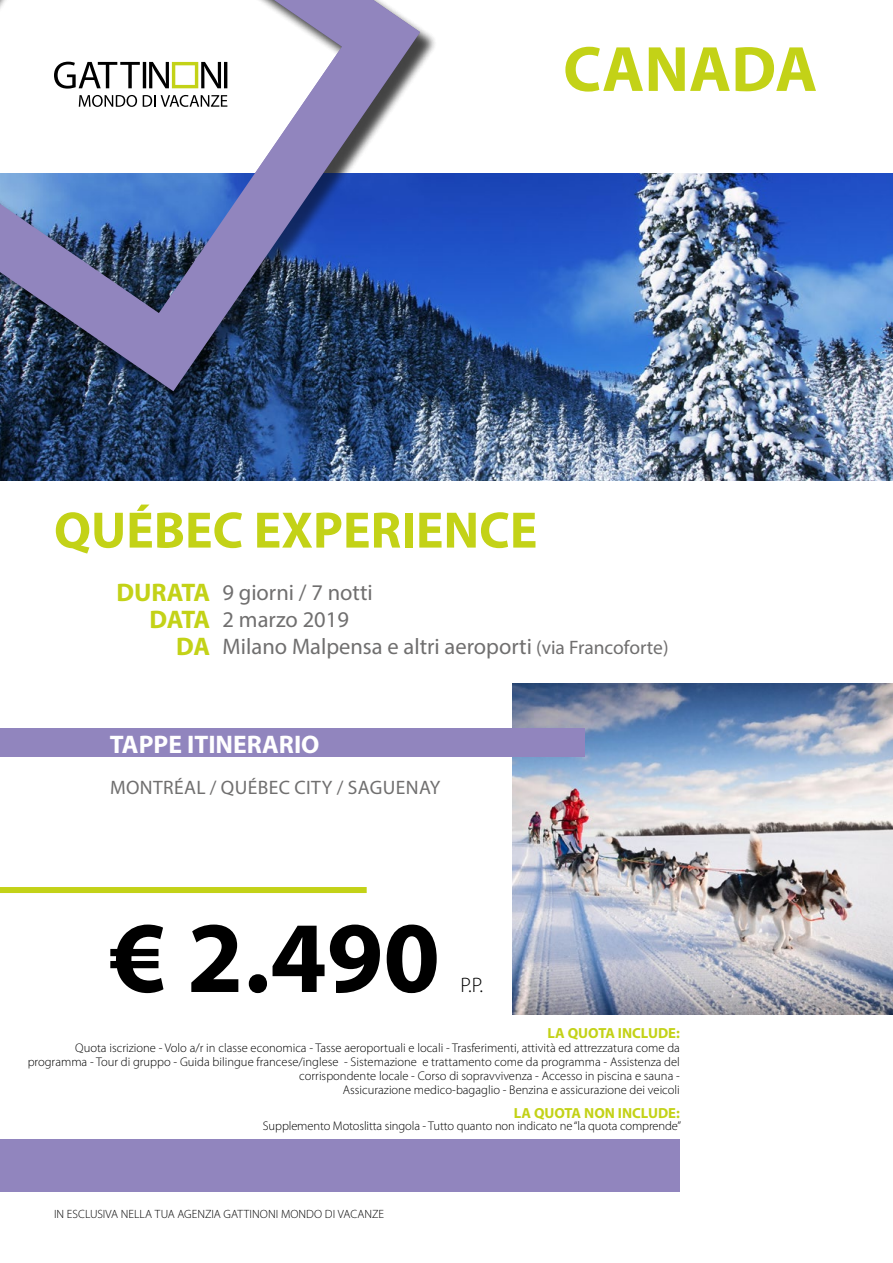
<style>
.page{position:relative;width:893px;height:1263px;background:#fff}
.page>*{position:absolute;margin:0;border:0;box-sizing:border-box;transform-origin:0 0}
.t1{font:700 102px "Myriad Pro";color:#000}
.t2{font:700 64.5px "Myriad Pro";color:#c3d217}
.t3{font:700 51.6px "Myriad Pro";color:#c3d217}
.t4{font:700 25.5px "Myriad Pro";color:#fff}
.t5{font:700 25.5px/27px "Myriad Pro";letter-spacing:-.015em;color:#c3d217;text-align:right}
.t6{font:22.5px/27px "Myriad Pro";color:#706f6f}
.t7{font:300 21px "Myriad Pro";color:#000}
.t8{font:19.5px "Myriad Pro";letter-spacing:.02em;color:#706f6f}
.t9{font:700 14.7px "Myriad Pro";color:#c3d217}
.t10{font:300 12.6px/14px "Myriad Pro";color:#000;text-align:right}
.t11{font:300 12px "Myriad Pro";letter-spacing:.005em;color:#000}
.s1{font-size:19.5px}
</style>
<div class="page">
<img style="left:0;top:173px;width:893px;height:307px">
<div style="left:0;top:0;width:438px;height:409px;background:#000;opacity:.49"></div>
<svg style="left:0;top:0;width:420px;height:391px"></svg>
<div style="left:0;top:1140px;width:680px;height:52px;background:#9185be"></div>
<img style="left:512px;top:684px;width:381px;height:330px">
<div style="left:0;top:728px;width:584px;height:29px;background:#9185be"></div>
<div style="left:0;top:887px;width:367px;height:6px;background:#c3d217"></div>
<svg style="left:54px;top:62px;width:173px;height:27px"></svg>
<svg style="left:79px;top:95px;width:58px;height:12px"></svg>
<svg style="left:143px;top:95px;width:84px;height:12px"></svg>
<h2 class="t2" style="left:563px;top:27px;width:256px">CANADA</h2>
<h3 class="t3" style="left:54px;top:496px;width:485px">QUÉBEC EXPERIENCE</h3>
<h3 class="t6" style="left:223px;top:579px;width:447px">9 giorni / 7 notti<br>2 marzo 2019<br>Milano Malpensa e altri aeroporti <span class="s1">(via Francoforte)</span></h3>
<h3 class="t5" style="left:116px;top:578px;width:95px">DURATA<br>DATA<br>DA</h3>
<h3 class="t4" style="left:110px;top:728px;width:211px">TAPPE ITINERARIO</h3>
<h3 class="t8" style="left:110px;top:776px;width:332px">MONTRÉAL / QUÉBEC CITY / SAGUENAY</h3>
<h1 class="t1" style="left:110px;top:891px;width:332px">€ 2.490</h1>
<h3 class="t7" style="left:461px;top:972px;width:24px">P.P.</h3>
<p class="t9" style="left:548px;top:1024px;width:134px">LA QUOTA INCLUDE:</p>
<p class="t10" style="left:28px;top:1041px;width:654px">Quota iscrizione - Volo a/r in classe economica - Tasse aeroportuali e locali - Trasferimenti, attività ed attrezzatura come da programma - Tour di gruppo - Guida bilingue francese/inglese - Sistemazione e trattamento come da programma - Assistenza del corrispondente locale - Corso di sopravvivenza - Accesso in piscina e sauna -<br>Assicurazione medico-bagaglio - Benzina e assicurazione dei veicoli</p>
<p class="t9" style="left:514px;top:1103px;width:168px">LA QUOTA NON INCLUDE:</p>
<p class="t10" style="left:263px;top:1119px;width:420px">Supplemento Motoslitta singola - Tutto quanto non indicato ne “la quota comprende”</p>
<p class="t11" style="left:54px;top:1207px;width:332px">IN ESCLUSIVA NELLA TUA AGENZIA GATTINONI MONDO DI VACANZE</p>
</div>
